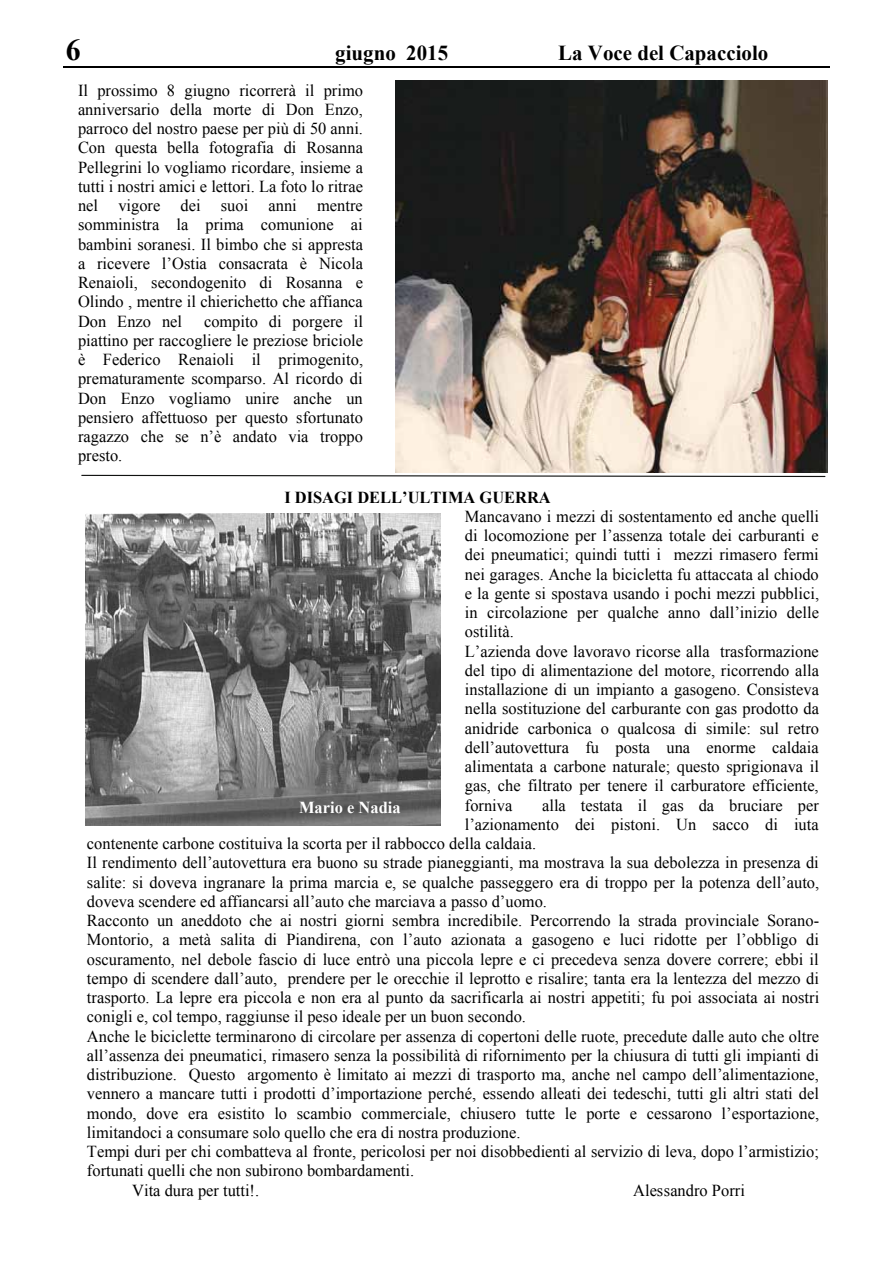
<style>
.page{position:relative;width:893px;height:1263px;background:#fff}
.page>*{position:absolute;margin:0;border:0;box-sizing:border-box;transform-origin:0 0}
.t1{font:700 30.45px "Times New Roman";color:#000}
.t2{font:700 21.3px "Times New Roman";color:#000}
.t3{font:16.65px/19.2px "Times New Roman";color:#000;text-align:justify}
.t4{font:700 16.65px "Times New Roman";color:#000}
.t5{font:700 16.65px "Times New Roman";color:#fff}
</style>
<div class="page">
<hr style="left:64px;top:66px;width:766px;height:1px;background:#000">
<img style="left:396px;top:80px;width:431px;height:392px">
<svg style="left:81px;top:474px;width:745px;height:4px"></svg>
<img style="left:86px;top:514px;width:355px;height:311px">
<h1 class="t1" style="left:66px;top:28px;width:16px">6</h1>
<p class="t2" style="left:335px;top:38px;width:114px">giugno 2015</p>
<p class="t2" style="left:558px;top:38px;width:212px">La Voce del Capacciolo</p>
<p class="t3" style="left:78px;top:80px;width:287px">Il prossimo 8 giugno ricorrerà il primo anniversario della morte di Don Enzo, parroco del nostro paese per più di 50 anni.<br>Con questa bella fotografia di Rosanna Pellegrini lo vogliamo ricordare, insieme a tutti i nostri amici e lettori. La foto lo ritrae nel vigore dei suoi anni mentre somministra la prima comunione ai bambini soranesi. Il bimbo che si appresta a ricevere l’Ostia consacrata è Nicola Renaioli, secondogenito di Rosanna e Olindo , mentre il chierichetto che affianca Don Enzo nel</p>
<p class="t3" style="left:78px;top:311px;width:287px;text-indent:126px">compito di porgere il piattino per raccogliere le preziose briciole è Federico Renaioli il primogenito, prematuramente scomparso. Al ricordo di Don Enzo vogliamo unire anche un pensiero affettuoso per questo sfortunato ragazzo che se n’è andato via troppo presto.</p>
<p class="t4" style="left:284px;top:485px;width:268px">I DISAGI DELL’ULTIMA GUERRA</p>
<p class="t3" style="left:465px;top:506px;width:356px;text-align:left">Mancavano i mezzi di sostentamento ed anche quelli di locomozione per l’assenza totale dei carburanti e dei pneumatici; quindi tutti i mezzi rimasero fermi nei garages. Anche la bicicletta fu attaccata al chiodo e la gente si spostava usando i pochi mezzi pubblici, in circolazione per qualche anno dall’inizio delle ostilità.<br>L’azienda dove lavoravo ricorse alla trasformazione del tipo di alimentazione del motore, ricorrendo alla installazione di un impianto a gasogeno. Consisteva nella sostituzione del carburante con gas prodotto da anidride carbonica o qualcosa di simile: sul retro dell’autovettura fu posta una enorme caldaia alimentata a carbone naturale; questo sprigionava il gas, che filtrato per tenere il carburatore efficiente, forniva</p>
<p class="t3" style="left:542px;top:795px;width:278px">alla testata il gas da bruciare per</p>
<p class="t3" style="left:465px;top:814px;width:355px">l’azionamento dei pistoni. Un sacco di iuta</p>
<p class="t3" style="left:87px;top:834px;width:451px">contenente carbone costituiva la scorta per il rabbocco della caldaia.</p>
<p class="t3" style="left:87px;top:853px;width:733px">Il rendimento dell’autovettura era buono su strade pianeggianti, ma mostrava la sua debolezza in presenza di</p>
<p class="t3" style="left:87px;top:872px;width:734px">salite: si doveva ingranare la prima marcia e, se qualche passeggero era di troppo per la potenza dell’auto,</p>
<p class="t3" style="left:87px;top:891px;width:462px">doveva scendere ed affiancarsi all’auto che marciava a passo d’uomo.</p>
<p class="t3" style="left:87px;top:911px;width:734px">Racconto un aneddoto che ai nostri giorni sembra incredibile. Percorrendo la strada provinciale Sorano-</p>
<p class="t3" style="left:87px;top:930px;width:734px">Montorio, a metà salita di Piandirena, con l’auto azionata a gasogeno e luci ridotte per l’obbligo di</p>
<p class="t3" style="left:87px;top:949px;width:733px">oscuramento, nel debole fascio di luce entrò una piccola lepre e ci precedeva senza dovere correre; ebbi il</p>
<p class="t3" style="left:87px;top:968px;width:733px">tempo di scendere dall’auto, prendere per le orecchie il leprotto e risalire; tanta era la lentezza del mezzo di</p>
<p class="t3" style="left:87px;top:988px;width:734px">trasporto. La lepre era piccola e non era al punto da sacrificarla ai nostri appetiti; fu poi associata ai nostri</p>
<p class="t3" style="left:87px;top:1007px;width:441px">conigli e, col tempo, raggiunse il peso ideale per un buon secondo.</p>
<p class="t3" style="left:87px;top:1026px;width:734px">Anche le biciclette terminarono di circolare per assenza di copertoni delle ruote, precedute dalle auto che oltre</p>
<p class="t3" style="left:87px;top:1045px;width:733px">all’assenza dei pneumatici, rimasero senza la possibilità di rifornimento per la chiusura di tutti gli impianti di</p>
<p class="t3" style="left:87px;top:1065px;width:733px">distribuzione. Questo argomento è limitato ai mezzi di trasporto ma, anche nel campo dell’alimentazione,</p>
<p class="t3" style="left:87px;top:1084px;width:733px">vennero a mancare tutti i prodotti d’importazione perché, essendo alleati dei tedeschi, tutti gli altri stati del</p>
<p class="t3" style="left:87px;top:1103px;width:734px">mondo, dove era esistito lo scambio commerciale, chiusero tutte le porte e cessarono l’esportazione,</p>
<p class="t3" style="left:87px;top:1122px;width:435px">limitandoci a consumare solo quello che era di nostra produzione.</p>
<p class="t3" style="left:87px;top:1142px;width:733px">Tempi duri per chi combatteva al fronte, pericolosi per noi disobbedienti al servizio di leva, dopo l’armistizio;</p>
<p class="t3" style="left:87px;top:1161px;width:329px">fortunati quelli che non subirono bombardamenti.</p>
<p class="t3" style="left:132px;top:1180px;width:128px">Vita dura per tutti!.</p>
<p class="t3" style="left:633px;top:1180px;width:113px">Alessandro Porri</p>
<p class="t5" style="left:299px;top:796px;width:103px">Mario e Nadia</p>
</div>
